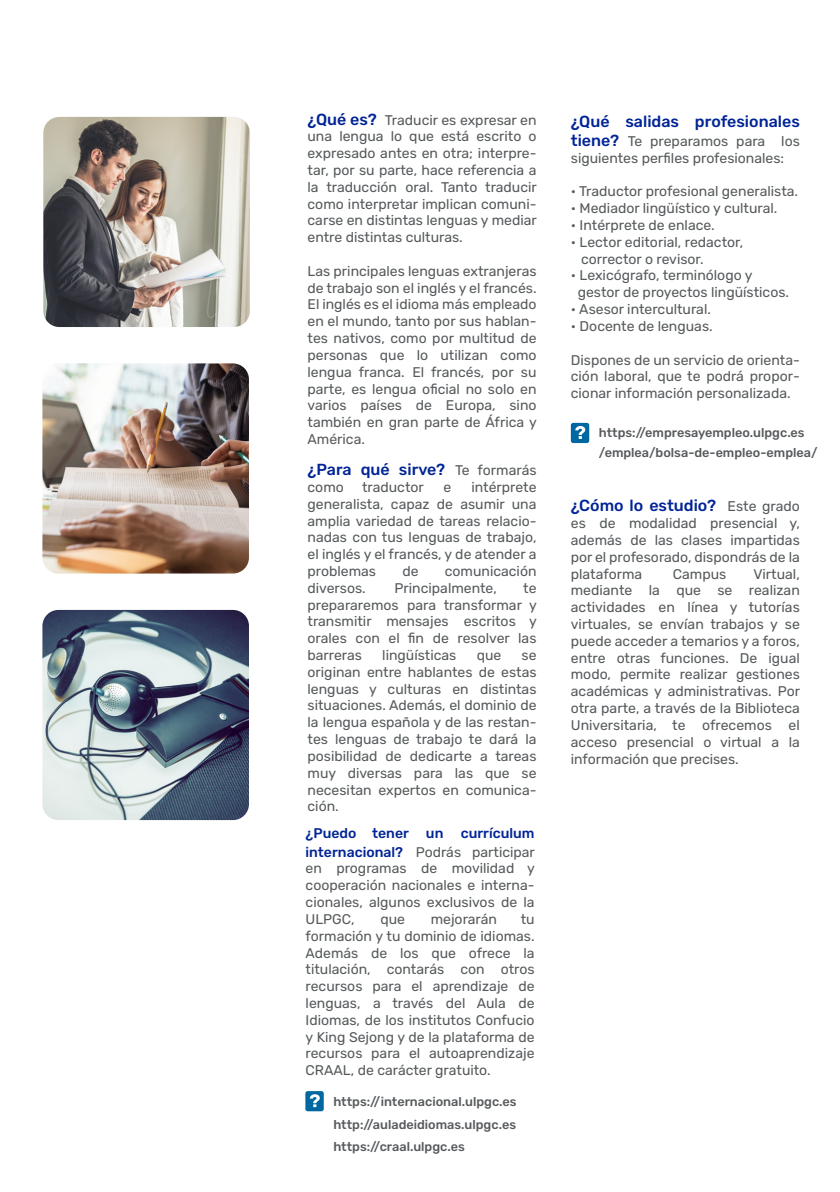
<style>
.page{position:relative;width:840px;height:1192px;background:#fff}
.page>*{position:absolute;margin:0;border:0;box-sizing:border-box;transform-origin:0 0}
.t1{font:500 16px "Rubik";color:#002496}
.t2{font:14px/16.8px "Rubik";color:#565a5c;text-align:justify}
.t3{font:500 14px/18.6px "Rubik";color:#002496}
.t4{font:500 12.6px/22.6px "Rubik";color:#565a5c}
.s1{font-weight:500;font-size:16px;color:#002496}
.s2{font-weight:400;font-size:14px;color:#565a5c}
.s3{font-weight:400;color:#565a5c}
</style>
<div class="page">
<div style="left:570px;top:423px;width:19px;height:20px;background:#0068a1;border-radius:2px"></div>
<svg style="left:575px;top:426px;width:10px;height:13px"></svg>
<img style="left:43px;top:117px;width:207px;height:210px">
<img style="left:42px;top:363px;width:207px;height:210px">
<img style="left:42px;top:609px;width:207px;height:210px">
<svg style="left:305px;top:1090px;width:18px;height:20px"></svg>
<svg style="left:309px;top:1093px;width:10px;height:13px"></svg>
<p class="t2" style="left:307px;top:112px;width:231px"><span class="s1">¿Qué es?</span> Traducir es expresar en una lengua lo que está escrito o expresado antes en otra; interpre&shy;tar, por su parte, hace referencia a la traducción oral. Tanto traducir como interpretar implican comuni&shy;carse en distintas lenguas y mediar entre distintas culturas.</p>
<p class="t2" style="left:307px;top:263px;width:231px">Las principales lenguas extranjeras de trabajo son el inglés y el francés.<br>El inglés es el idioma más empleado en el mundo, tanto por sus hablan&shy;tes nativos, como por multitud de personas que lo utilizan como lengua franca. El francés, por su parte, es lengua oficial no solo en varios países de Europa, sino también en gran parte de África y América.</p>
<p class="t1" style="left:307px;top:460px;width:230px">¿Para qué sirve? <span class="s2">Te formarás</span></p>
<p class="t2" style="left:307px;top:479px;width:38px">como</p>
<p class="t2" style="left:362px;top:479px;width:63px">traductor</p>
<p class="t2" style="left:443px;top:479px;width:9px">e</p>
<p class="t2" style="left:307px;top:479px;width:230px;text-indent:164px">intérprete generalista, capaz de asumir una amplia variedad de tareas relacio&shy;nadas con tus lenguas de trabajo, el inglés y el francés, y de atender a problemas</p>
<p class="t2" style="left:402px;top:563px;width:18px">de</p>
<p class="t2" style="left:444px;top:563px;width:93px">comunicación</p>
<p class="t2" style="left:307px;top:579px;width:60px">diversos.</p>
<p class="t2" style="left:394px;top:579px;width:104px">Principalmente,</p>
<p class="t2" style="left:307px;top:579px;width:231px;text-indent:215px">te prepararemos para transformar y transmitir mensajes escritos y orales con el fin de resolver las barreras</p>
<p class="t2" style="left:382px;top:647px;width:76px">lingüísticas</p>
<p class="t2" style="left:476px;top:647px;width:26px">que</p>
<p class="t2" style="left:307px;top:647px;width:230px;text-indent:214px">se originan entre hablantes de estas lenguas y culturas en distintas situaciones. Además, el dominio de la lengua española y de las restan&shy;tes lenguas de trabajo te dará la posibilidad de dedicarte a tareas muy diversas para las que se necesitan expertos en comunica&shy;ción.</p>
<p class="t3" style="left:305px;top:824px;width:231px">¿Puedo tener un currículum internacional? <span class="s3">Podrás participar</span></p>
<p class="t2" style="left:305px;top:860px;width:231px">en programas de movilidad y cooperación nacionales e interna&shy;cionales, algunos exclusivos de la ULPGC,</p>
<p class="t2" style="left:380px;top:910px;width:26px">que</p>
<p class="t2" style="left:430px;top:910px;width:68px">mejorarán</p>
<p class="t2" style="left:305px;top:910px;width:230px;text-indent:215px">tu formación y tu dominio de idiomas.<br>Además de los que ofrece la titulación, contarás con otros recursos para el aprendizaje de lenguas, a través del Aula de Idiomas, de los institutos Confucio y King Sejong y de la plataforma de recursos para el autoaprendizaje CRAAL, de carácter gratuito.</p>
<p class="t4" style="left:333px;top:1090px;width:185px;text-align:justify">https://internacional.ulpgc.es http://auladeidiomas.ulpgc.es https://craal.ulpgc.es</p>
<p class="t1" style="left:570px;top:112px;width:230px">¿Qué salidas profesionales</p>
<p class="t2" style="left:570px;top:133px;width:230px"><span class="s1">tiene?</span> Te preparamos para los siguientes perfiles profesionales:</p>
<p class="t2" style="left:570px;top:183px;width:229px">• Traductor profesional generalista.</p>
<p class="t2" style="left:570px;top:200px;width:208px">• Mediador lingüístico y cultural.</p>
<p class="t2" style="left:570px;top:217px;width:145px">• Intérprete de enlace.</p>
<p class="t2" style="left:581px;top:234px;width:163px;text-indent:-10px">• Lector editorial, redactor, corrector o revisor.</p>
<p class="t2" style="left:577px;top:267px;width:213px;text-indent:-7px">• Lexicógrafo, terminólogo y gestor de proyectos lingüísticos.</p>
<p class="t2" style="left:570px;top:301px;width:141px">• Asesor intercultural.</p>
<p class="t2" style="left:570px;top:318px;width:143px">• Docente de lenguas.</p>
<p class="t2" style="left:570px;top:351px;width:230px">Dispones de un servicio de orienta&shy;ción laboral, que te podrá propor&shy;cionar información personalizada.</p>
<p class="t4" style="left:598px;top:423px;width:220px;line-height:19.4px">https://empresayempleo.ulpgc.es /emplea/bolsa-de-empleo-emplea/</p>
<p class="t1" style="left:570px;top:496px;width:230px">¿Cómo lo estudio? <span class="s2">Este grado</span></p>
<p class="t2" style="left:570px;top:515px;width:230px">es de modalidad presencial y, además de las clases impartidas por el profesorado, dispondrás de la plataforma</p>
<p class="t2" style="left:570px;top:565px;width:231px;text-indent:183px">Virtual, mediante la que se realizan actividades en línea y tutorías virtuales, se envían trabajos y se puede acceder a temarios y a foros, entre otras funciones. De igual modo, permite realizar gestiones académicas y administrativas. Por otra parte, a través de la Biblioteca Universitaria, te ofrecemos el acceso presencial o virtual a la información que precises.</p>
<p class="t2" style="left:672px;top:565px;width:55px">Campus</p>
</div>
